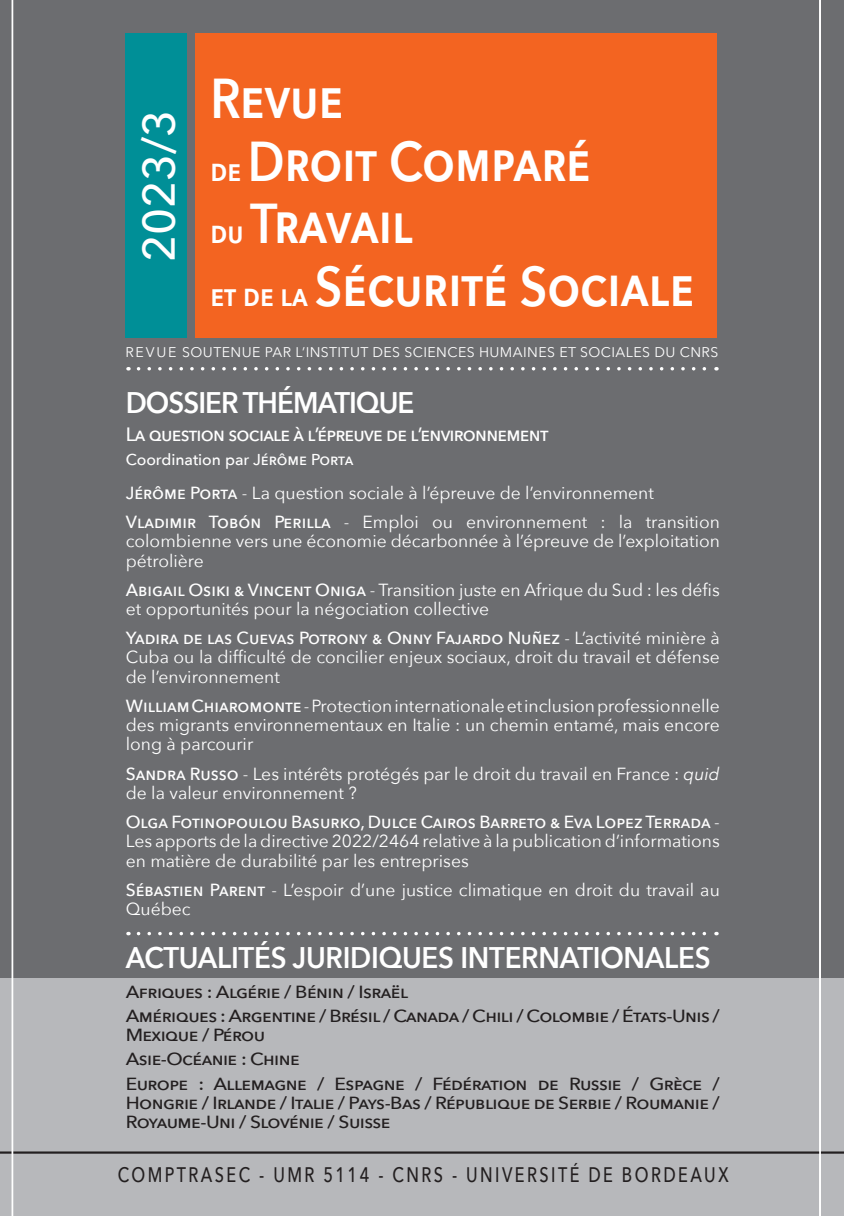
<style>
.page{position:relative;width:844px;height:1216px;background:#fff}
.page>*{position:absolute;margin:0;border:0;box-sizing:border-box;transform-origin:0 0}
.t1{font:600 56px "Avenir Next";color:#fff;scale:.86 1}
.t2{font:500 45.5px "Avenir Next";color:#fff}
.t3{font:600 29.75px "Avenir Next";letter-spacing:-.01em;color:#fff;scale:.93 1}
.t4{font:600 29.75px "Avenir Next";letter-spacing:-.035em;color:#fff;scale:.93 1}
.t5{font:500 21px "Avenir Next";letter-spacing:.15em;color:#231f20;scale:.77 1}
.Titre_article_couv_1{font:500 19.25px "Avenir Next";letter-spacing:-.04em;color:#fff}
.t6{font:17.5px/19.2px "Avenir Next";color:#fff;text-align:justify}
.Liste_Pays_actua_-_couv_1{font:500 17.5px/19.2px "Avenir Next";letter-spacing:-.03em;color:#231f20;scale:1.1 1}
.Titre_article_couv_1-2{font:500 15.75px "Avenir Next";color:#fff}
.t7{font:14px "Avenir Next";letter-spacing:.03em;color:#fff}
.s1{font-size:31.5px}
.s2{font-weight:500}
.s3{font-style:italic}
</style>
<div class="page">
<div style="left:0;top:0;width:843px;height:1215px;background:#b7b8bb"></div>
<div style="left:3px;top:0;width:840px;height:976px;background:#6c6d70"></div>
<div style="left:0;top:0;width:10px;height:976px;background:#6c6d70"></div>
<hr style="left:0;top:1151px;width:843px;height:2px;background:#231f20">
<hr style="left:819px;top:0;width:1px;height:1215px;background:#fff">
<hr style="left:12px;top:0;width:1px;height:1215px;background:#fff">
<div style="left:195px;top:33px;width:521px;height:305px;background:#f36421"></div>
<div style="left:125px;top:33px;width:62px;height:305px;background:#008f97"></div>
<svg style="left:138px;top:367px;width:578px;height:3px"></svg>
<svg style="left:138px;top:931px;width:578px;height:4px"></svg>
<p class="t2" style="left:120px;top:262px;width:154px;rotate:-90deg">2023/3</p>
<p class="t1" style="left:210px;top:50px;width:156px">Revue</p>
<p class="t1" style="left:210px;top:113px;width:443px"><span class="s1">de</span> Droit Comparé</p>
<p class="t1" style="left:210px;top:176px;width:237px"><span class="s1">du</span> Travail</p>
<p class="t1" style="left:210px;top:239px;width:563px"><span class="s1">et de la</span> Sécurité Sociale</p>
<p class="t7" style="left:125px;top:340px;width:594px">REVUE SOUTENUE PAR L’INSTITUT DES SCIENCES HUMAINES ET SOCIALES DU CNRS</p>
<p class="t4" style="left:126px;top:377px;width:312px">DOSSIER THÉMATIQUE</p>
<p class="Titre_article_couv_1" style="left:126px;top:418px;width:422px">La question sociale à l’épreuve de l’environnement</p>
<p class="Titre_article_couv_1-2" style="left:126px;top:446px;width:229px">Coordination par Jérôme Porta</p>
<p class="t6" style="left:126px;top:482px;width:529px"><span class="s2">Jérôme Porta</span> - La question sociale à l’épreuve de l’environnement</p>
<p class="t6" style="left:126px;top:511px;width:595px"><span class="s2">Vladimir TobÓn Perilla</span> - Emploi ou environnement : la transition colombienne vers une économie décarbonnée à l’épreuve de l’exploitation pétrolière</p>
<p class="t6" style="left:126px;top:579px;width:595px"><span class="s2">Abigail Osiki &amp; Vincent Oniga</span> - Transition juste en Afrique du Sud : les défis et opportunités pour la négociation collective</p>
<p class="t6" style="left:126px;top:627px;width:595px"><span class="s2">Yadira de las Cuevas Potrony &amp; Onny Fajardo Nuñez</span> - L’activité minière à Cuba ou la difficulté de concilier enjeux sociaux, droit du travail et défense de l’environnement</p>
<p class="t6" style="left:126px;top:695px;width:595px"><span class="s2">William Chiaromonte</span> - Protection internationale et inclusion professionnelle des migrants environnementaux en Italie : un chemin entamé, mais encore long à parcourir</p>
<p class="t6" style="left:126px;top:763px;width:595px"><span class="s2">Sandra Russo</span> - Les intérêts protégés par le droit du travail en France : <span class="s3">quid </span>de la valeur environnement ?</p>
<p class="t6" style="left:126px;top:811px;width:595px"><span class="s2">Olga Fotinopoulou Basurko, Dulce Cairos Barreto &amp; Eva Lopez Terrada</span> - Les apports de la directive 2022/2464 relative à la publication d’informations en matière de durabilité par les entreprises</p>
<p class="t6" style="left:126px;top:879px;width:595px"><span class="s2">Sébastien Parent</span> - L’espoir d’une justice climatique en droit du travail au<br>Québec</p>
<p class="t3" style="left:126px;top:932px;width:630px">ACTUALITÉS JURIDIQUES INTERNATIONALES</p>
<p class="Liste_Pays_actua_-_couv_1" style="left:126px;top:981px;width:258px">Afriques : Algérie / Bénin / Israël</p>
<p class="Liste_Pays_actua_-_couv_1" style="left:126px;top:1005px;width:541px">Amériques : Argentine / Brésil / Canada / Chili / Colombie / États-Unis /<br>Mexique / Pérou</p>
<p class="Liste_Pays_actua_-_couv_1" style="left:126px;top:1048px;width:160px">Asie-Océanie : Chine</p>
<p class="Liste_Pays_actua_-_couv_1" style="left:126px;top:1073px;width:541px;text-align:justify">Europe : Allemagne / Espagne / Fédération de Russie / Grèce / Hongrie / Irlande / Italie / Pays-Bas / République de Serbie / Roumanie / Royaume-Uni / Slovénie / Suisse</p>
<p class="t5" style="left:118px;top:1156px;width:795px">COMPTRASEC - UMR 5114 - CNRS - UNIVERSITÉ DE BORDEAUX</p>
</div>
